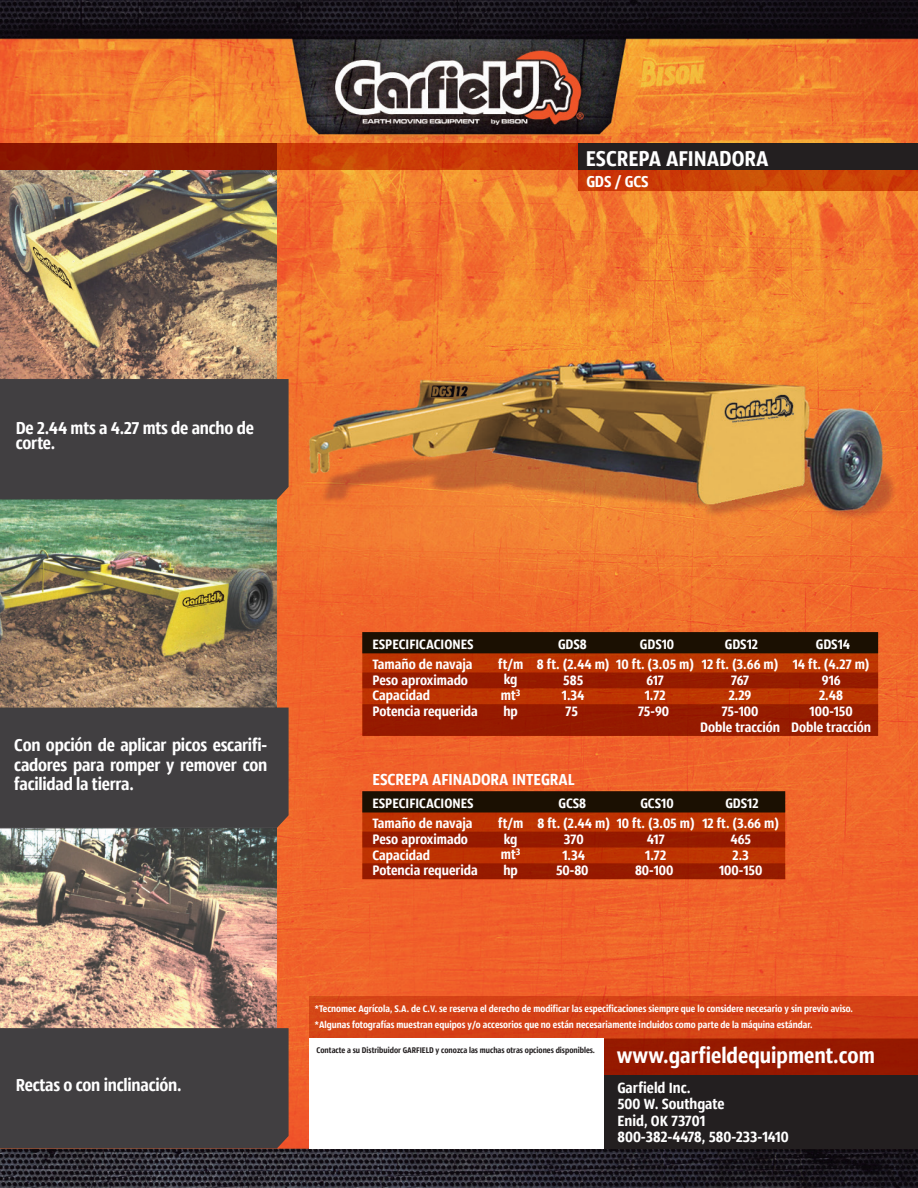
<style>
.page{position:relative;width:918px;height:1188px;background:#fff}
.page>*{position:absolute;margin:0;border:0;box-sizing:border-box;transform-origin:0 0}
.t1{font:22.5px "Sansus Webissimo";color:#fff}
.t2{font:18px/19.5px "Sansus Webissimo";letter-spacing:-.01em;color:#fff}
.t3{font:16.8px "Sansus Webissimo";color:#fff}
.t4{font:16.5px "Sansus Webissimo";color:#fff}
.t5{font:15.6px/16.2px "Sansus Webissimo";color:#fff}
.t6{font:14.25px/15.9px "Sansus Webissimo";color:#fff;text-align:center}
.t7{font:14.1px "Sansus Webissimo";color:#fff}
.t8{font:10.05px/16.5px "Sansus Webissimo";color:#fff}
.t9{font:8.55px "Sansus Webissimo";color:#231f20}
</style>
<div class="page">
<img style="left:0;top:0;width:918px;height:1188px">
<svg style="left:0;top:143px;width:579px;height:27px"></svg>
<div style="left:579px;top:143px;width:339px;height:27px;background:#231f20"></div>
<svg style="left:579px;top:170px;width:339px;height:21px;fill:#cb4207"></svg>
<div style="left:310px;top:996px;width:608px;height:153px;background:#d54216"></div>
<div style="left:604px;top:1039px;width:314px;height:36px;background:#961900"></div>
<div style="left:604px;top:1075px;width:314px;height:74px;background:#231f20"></div>
<div style="left:310px;top:1039px;width:294px;height:110px;background:#fff"></div>
<img style="left:0;top:170px;width:277px;height:209px">
<img style="left:0;top:499px;width:277px;height:209px">
<img style="left:0;top:828px;width:277px;height:200px">
<div style="left:0;top:379px;width:289px;height:120px;background:#413f41"></div>
<div style="left:0;top:708px;width:289px;height:120px;background:#413f41"></div>
<div style="left:0;top:1028px;width:289px;height:120px;background:#413f41"></div>
<svg style="left:362px;top:632px;width:516px;height:104px"></svg>
<svg style="left:362px;top:791px;width:423px;height:88px"></svg>
<h1 class="t1" style="left:586px;top:144px;width:184px">ESCREPA AFINADORA</h1>
<p class="t4" style="left:586px;top:171px;width:64px">GDS / GCS</p>
<p class="t2" style="left:16px;top:420px;width:240px;line-height:15px">De 2.44 mts a 4.27 mts de ancho de corte.</p>
<p class="t2" style="left:14px;top:735px;width:255px;text-align:justify">Con opción de aplicar picos escarifi&shy;cadores para romper y remover con facilidad la tierra.</p>
<p class="t6" style="left:372px;top:634px;width:103px;line-height:20px;text-align:left">ESPECIFICACIONES<br>Tamaño de navaja</p>
<p class="t6" style="left:372px;top:671px;width:107px;text-align:left">Peso aproximado<br>Capacidad<br>Potencia requerida</p>
<p class="t6" style="left:498px;top:656px;width:27px;text-align:left">ft/m kg mt<sup>3</sup></p>
<p class="t7" style="left:503px;top:703px;width:16px">hp</p>
<p class="t6" style="left:537px;top:633px;width:74px;line-height:20.1px">GDS8<br>8 ft. (2.44 m)</p>
<p class="t6" style="left:562px;top:671px;width:24px;text-align:justify">585<br>1.34<br>75</p>
<p class="t6" style="left:616px;top:633px;width:79px;line-height:20.1px">GDS10<br>10 ft. (3.05 m)</p>
<p class="t6" style="left:638px;top:671px;width:32px">617<br>1.72<br>75-90</p>
<p class="t6" style="left:702px;top:633px;width:78px;line-height:20.1px">GDS12<br>12 ft. (3.66 m)</p>
<p class="t6" style="left:700px;top:671px;width:81px">767<br>2.29<br>75-100<br>Doble tracción</p>
<p class="t6" style="left:793px;top:633px;width:78px;line-height:20.1px">GDS14<br>14 ft. (4.27 m)</p>
<p class="t6" style="left:791px;top:671px;width:81px">916<br>2.48<br>100-150<br>Doble tracción</p>
<p class="t3" style="left:372px;top:769px;width:204px">ESCREPA AFINADORA INTEGRAL</p>
<p class="t6" style="left:372px;top:793px;width:103px;line-height:20px;text-align:left">ESPECIFICACIONES<br>Tamaño de navaja</p>
<p class="t6" style="left:372px;top:831px;width:107px;text-align:left">Peso aproximado<br>Capacidad<br>Potencia requerida</p>
<p class="t6" style="left:498px;top:815px;width:27px;text-align:left">ft/m kg mt<sup>3</sup></p>
<p class="t7" style="left:503px;top:862px;width:16px">hp</p>
<p class="t6" style="left:537px;top:792px;width:74px;line-height:20.1px">GCS8<br>8 ft. (2.44 m)</p>
<p class="t6" style="left:556px;top:831px;width:34px">370<br>1.34<br>50-80</p>
<p class="t6" style="left:617px;top:792px;width:79px;line-height:20.1px">GCS10<br>10 ft. (3.05 m)</p>
<p class="t6" style="left:635px;top:831px;width:40px">417<br>1.72<br>80-100</p>
<p class="t6" style="left:702px;top:792px;width:78px;line-height:20.1px">GDS12<br>12 ft. (3.66 m)</p>
<p class="t6" style="left:719px;top:831px;width:45px">465<br>2.3<br>100-150</p>
<p class="t2" style="left:16px;top:1075px;width:167px">Rectas o con inclinación.</p>
<p class="t8" style="left:315px;top:1000px;width:540px">*Tecnomec Agrícola, S.A. de C.V. se reserva el derecho de modificar las especificaciones siempre que lo considere necesario y sin previo aviso. *Algunas fotografías muestran equipos y/o accesorios que no están necesariamente incluidos como parte de la máquina estándar.</p>
<p class="t9" style="left:316px;top:1045px;width:280px">Contacte a su Distribuidor GARFIELD y conozca las muchas otras opciones disponibles.</p>
<h1 class="t1" style="left:617px;top:1041px;width:259px">www.garfieldequipment.com</h1>
<p class="t5" style="left:618px;top:1079px;width:173px">Garfield Inc.<br>500 W. Southgate<br>Enid, OK 73701<br>800-382-4478, 580-233-1410</p>
</div>
